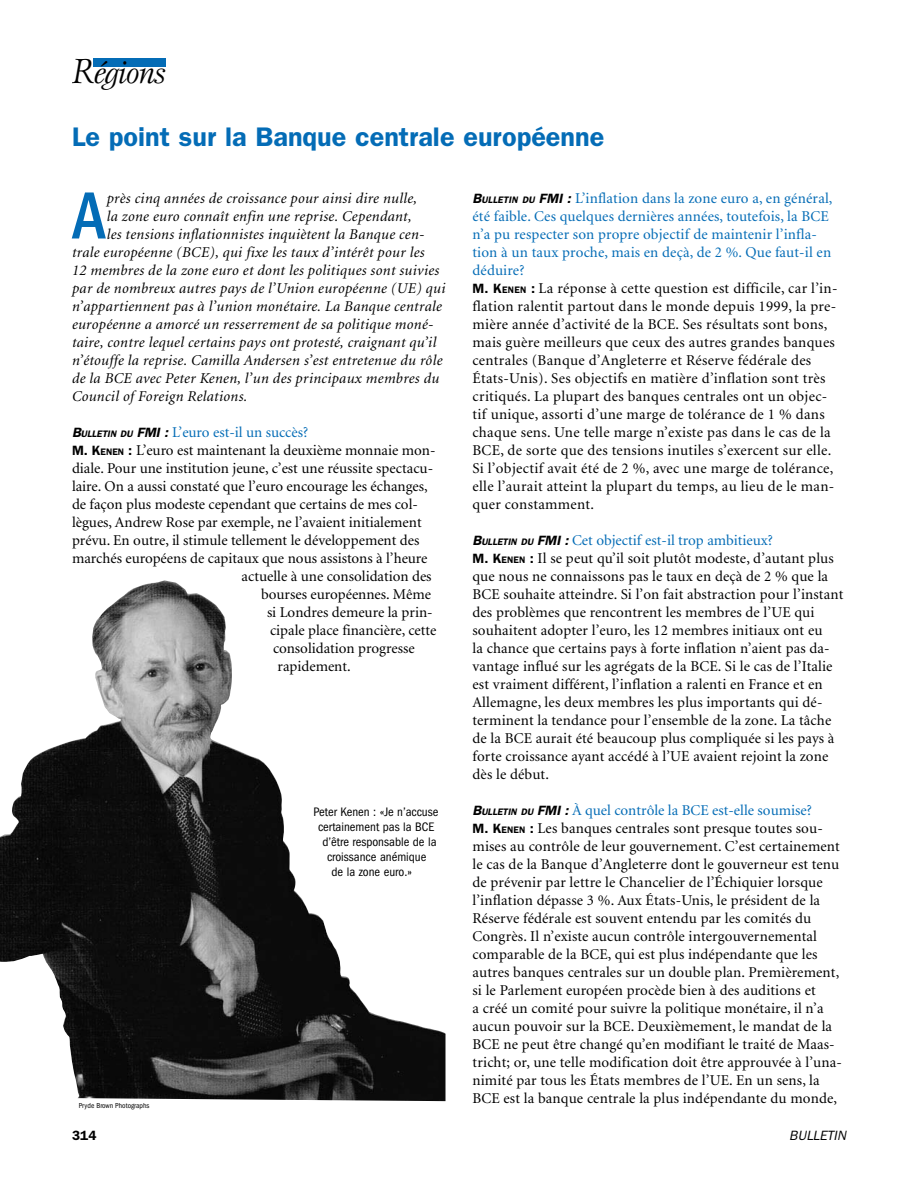
<style>
.page{position:relative;width:918px;height:1188px;background:#fff}
.page>*{position:absolute;margin:0;border:0;box-sizing:border-box;transform-origin:0 0}
.t1{font:500 condensed 69px "Franklin Gothic";color:#046cb6}
.t2{font:italic 31.5px "Esprit";letter-spacing:-.05em;color:#000}
.t3{font:600 27px "Franklin Gothic";color:#046cb6}
.t4{font:15px/18px "Minion";letter-spacing:.01em;color:#000}
.t5{font:italic 15px "Minion";letter-spacing:.02em;color:#000}
.t6{font:15px "Minion";color:#046cb6}
.t7{font:italic 13.5px "Franklin Gothic";color:#000}
.t8{font:600 13.5px "Franklin Gothic";color:#000}
.t9{font:condensed 12.75px "Franklin Gothic";color:#000}
.t10{font:condensed 7.5px "Franklin Gothic";color:#000}
.s1{font-size:36.15px}
.s2{font-family:"Franklin Gothic";font-weight:600;font-style:italic;font-size:13.5px;color:#000}
.s3{font-family:"Franklin Gothic";font-weight:600;font-style:italic;font-size:9.45px;color:#000}
.s4{font-family:"Franklin Gothic";font-weight:600;font-size:13.5px}
.s5{font-family:"Franklin Gothic";font-weight:600;font-size:9.45px}
.s6{font-family:"Franklin Gothic";font-weight:600;font-style:italic;font-size:13.5px}
.s7{font-family:"Franklin Gothic";font-weight:600;font-style:italic;font-size:9.45px}
.s8{color:#046cb6}
</style>
<div class="page">
<div style="left:93px;top:58px;width:73px;height:9px;background:#046cb6"></div>
<img style="left:0;top:580px;width:446px;height:521px">
<h2 class="t2" style="left:72px;top:54px;width:95px"><span class="s1">R</span>égions</h2>
<h3 class="t3" style="left:72px;top:121px;width:534px">Le point sur la Banque centrale européenne</h3>
<h1 class="t1" style="left:72px;top:177px;width:36px">A</h1>
<p class="t5" style="left:107px;top:190px;width:312px">près cinq années de croissance pour ainsi dire nulle,</p>
<p class="t5" style="left:107px;top:208px;width:306px">la zone euro connaît enfin une reprise. Cependant,</p>
<p class="t5" style="left:107px;top:226px;width:319px">les tensions inflationnistes inquiètent la Banque cen-</p>
<p class="t5" style="left:72px;top:244px;width:354px">trale européenne (BCE), qui fixe les taux d’intérêt pour les</p>
<p class="t5" style="left:72px;top:262px;width:369px">12 membres de la zone euro et dont les politiques sont suivies</p>
<p class="t5" style="left:72px;top:280px;width:375px">par de nombreux autres pays de l’Union européenne (UE) qui</p>
<p class="t5" style="left:72px;top:298px;width:371px">n’appartiennent pas à l’union monétaire. La Banque centrale</p>
<p class="t5" style="left:72px;top:316px;width:363px">européenne a amorcé un resserrement de sa politique moné-</p>
<p class="t5" style="left:72px;top:334px;width:366px">taire, contre lequel certains pays ont protesté, craignant qu’il</p>
<p class="t5" style="left:72px;top:352px;width:372px">n’étouffe la reprise. Camilla Andersen s’est entretenue du rôle</p>
<p class="t5" style="left:72px;top:370px;width:369px">de la BCE avec Peter Kenen, l’un des principaux membres du</p>
<p class="t5" style="left:72px;top:388px;width:177px">Council of Foreign Relations.</p>
<p class="t6" style="left:72px;top:424px;width:238px"><span class="s2">B</span><span class="s3">ULLETIN DU</span> <span class="s2">FMI :</span> L’euro est-il un succès?</p>
<p class="t4" style="left:72px;top:441px;width:365px"><span class="s4">M. K</span><span class="s5">enen</span> <span class="s4">:</span> L’euro est maintenant la deuxième monnaie mon-</p>
<p class="t4" style="left:72px;top:459px;width:363px">diale. Pour une institution jeune, c’est une réussite spectacu-</p>
<p class="t4" style="left:72px;top:477px;width:357px">laire. On a aussi constaté que l’euro encourage les échanges,</p>
<p class="t4" style="left:72px;top:495px;width:347px">de façon plus modeste cependant que certains de mes col-</p>
<p class="t4" style="left:72px;top:513px;width:351px">lègues, Andrew Rose par exemple, ne l’avaient initialement</p>
<p class="t4" style="left:72px;top:531px;width:349px">prévu. En outre, il stimule tellement le développement des</p>
<p class="t4" style="left:72px;top:549px;width:357px">marchés européens de capitaux que nous assistons à l’heure</p>
<p class="t4" style="left:242px;top:567px;width:192px">actuelle à une consolidation des</p>
<p class="t4" style="left:261px;top:585px;width:172px">bourses européennes. Même</p>
<p class="t4" style="left:267px;top:603px;width:167px">si Londres demeure la prin-</p>
<p class="t4" style="left:270px;top:621px;width:168px">cipale place financière, cette</p>
<p class="t4" style="left:273px;top:639px;width:143px">consolidation progresse</p>
<p class="t4" style="left:278px;top:657px;width:75px">rapidement.</p>
<p class="t10" style="left:79px;top:1102px;width:72px">Pryde Brown Photographs</p>
<p class="t9" style="left:314px;top:805px;width:126px">Peter Kenen : «Je n’accuse</p>
<p class="t9" style="left:318px;top:820px;width:118px">certainement pas la BCE</p>
<p class="t9" style="left:322px;top:835px;width:116px">d’être responsable de la</p>
<p class="t9" style="left:327px;top:850px;width:101px">croissance anémique</p>
<p class="t9" style="left:332px;top:865px;width:82px">de la zone euro.»</p>
<p class="t4" style="left:472px;top:189px;width:367px"><span class="s6">B</span><span class="s7">ULLETIN DU</span> <span class="s6">FMI :</span> <span class="s8">L’inflation dans la zone euro a, en général, été faible. Ces quelques dernières années, toutefois, la BCE n’a pu respecter son propre objectif de maintenir l’infla&shy;tion à un taux proche, mais en deçà, de 2 %. Que faut-il en déduire?<br></span><span class="s4">M. K</span><span class="s5">enen</span> <span class="s4">:</span> La réponse à cette question est difficile, car l’in&shy;flation ralentit partout dans le monde depuis 1999, la pre&shy;mière année d’activité de la BCE. Ses résultats sont bons, mais guère meilleurs que ceux des autres grandes banques centrales (Banque d’Angleterre et Réserve fédérale des États-Unis). Ses objectifs en matière d’inflation sont très critiqués. La plupart des banques centrales ont un objec&shy;tif unique, assorti d’une marge de tolérance de 1 % dans chaque sens. Une telle marge n’existe pas dans le cas de la BCE, de sorte que des tensions inutiles s’exercent sur elle.<br>Si l’objectif avait été de 2 %, avec une marge de tolérance, elle l’aurait atteint la plupart du temps, au lieu de le man&shy;quer constamment.</p>
<p class="t4" style="left:472px;top:531px;width:372px"><span class="s6">B</span><span class="s7">ULLETIN DU</span> <span class="s6">FMI :</span> <span class="s8">Cet objectif est-il trop ambitieux?<br></span><span class="s4">M. K</span><span class="s5">enen</span> <span class="s4">:</span> Il se peut qu’il soit plutôt modeste, d’autant plus que nous ne connaissons pas le taux en deçà de 2 % que la BCE souhaite atteindre. Si l’on fait abstraction pour l’instant des problèmes que rencontrent les membres de l’UE qui souhaitent adopter l’euro, les 12 membres initiaux ont eu<br>la chance que certains pays à forte inflation n’aient pas da&shy;vantage influé sur les agrégats de la BCE. Si le cas de l’Italie est vraiment différent, l’inflation a ralenti en France et en Allemagne, les deux membres les plus importants qui dé&shy;terminent la tendance pour l’ensemble de la zone. La tâche de la BCE aurait été beaucoup plus compliquée si les pays à forte croissance ayant accédé à l’UE avaient rejoint la zone dès le début.</p>
<p class="t4" style="left:472px;top:801px;width:371px"><span class="s6">B</span><span class="s7">ULLETIN DU</span> <span class="s6">FMI :</span> <span class="s8">À quel contrôle la BCE est-elle soumise?<br></span><span class="s4">M. K</span><span class="s5">enen</span> <span class="s4">:</span> Les banques centrales sont presque toutes sou&shy;mises au contrôle de leur gouvernement. C’est certainement le cas de la Banque d’Angleterre dont le gouverneur est tenu de prévenir par lettre le Chancelier de l’Échiquier lorsque l’inflation dépasse 3 %. Aux États-Unis, le président de la Réserve fédérale est souvent entendu par les comités du Congrès. Il n’existe aucun contrôle intergouvernemental comparable de la BCE, qui est plus indépendante que les autres banques centrales sur un double plan. Premièrement, si le Parlement européen procède bien à des auditions et<br>a créé un comité pour suivre la politique monétaire, il n’a aucun pouvoir sur la BCE. Deuxièmement, le mandat de la BCE ne peut être changé qu’en modifiant le traité de Maas&shy;tricht; or, une telle modification doit être approuvée à l’una&shy;nimité par tous les États membres de l’UE. En un sens, la BCE est la banque centrale la plus indépendante du monde,</p>
<p class="t8" style="left:72px;top:1127px;width:26px">314</p>
<p class="t7" style="left:789px;top:1127px;width:58px">BULLETIN</p>
</div>
